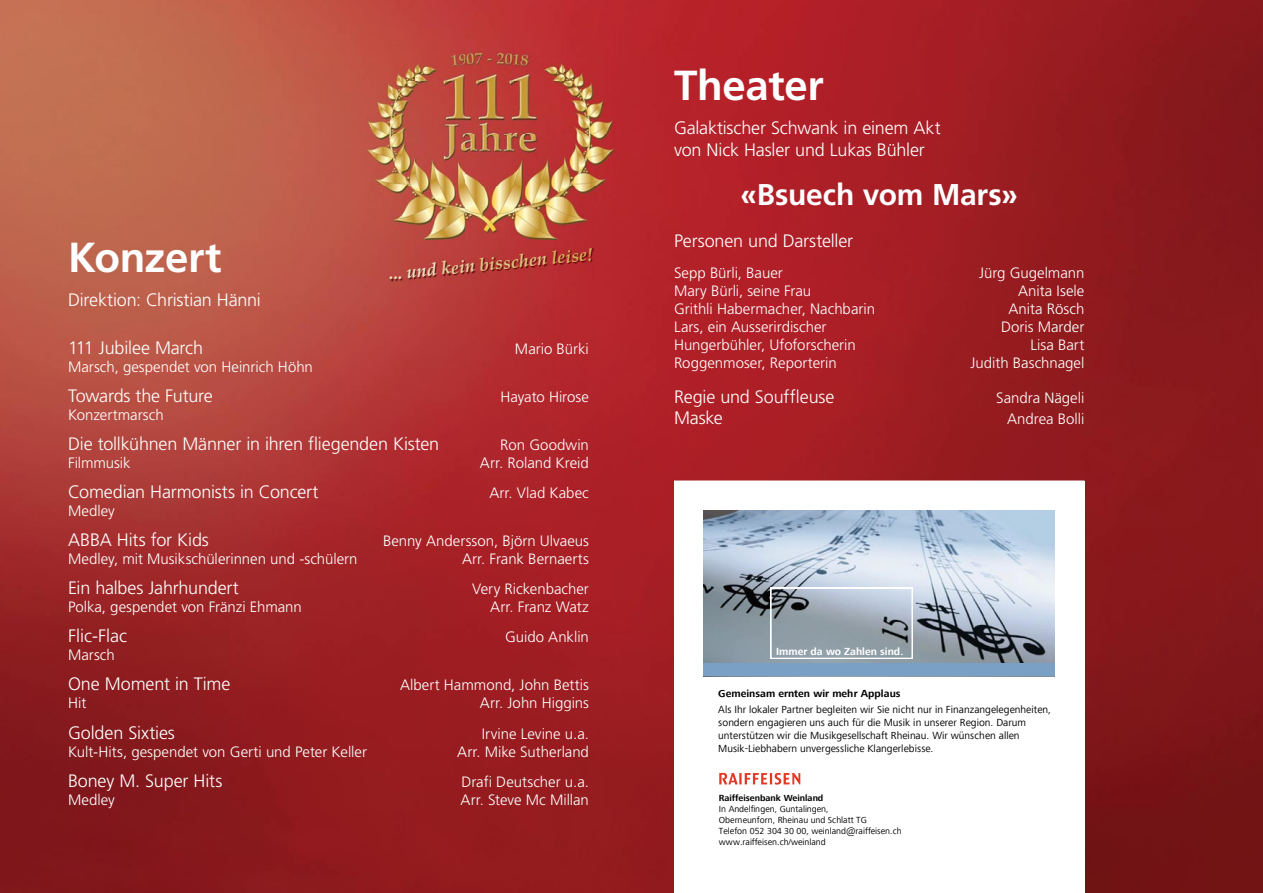
<style>
.page{position:relative;width:1263px;height:893px;background:#fff}
.page>*{position:absolute;margin:0;border:0;box-sizing:border-box;transform-origin:0 0}
.t1{font:700 42px "Frutiger LT Pro";letter-spacing:-.01em;color:#fff}
.t2{font:700 30px "Frutiger LT Pro";letter-spacing:-.005em;color:#fff}
.t3{font:300 18px/21.6px "Frutiger LT Pro";letter-spacing:-.01em;color:#fff}
.t4{font:italic 700 18px "Palatino Linotype";color:#dec080}
.t5{font:300 15px "Frutiger LT Pro";color:#fff}
.t6{font:10.5px/12.8px "Frutiger Next Com";letter-spacing:.005em;color:#000}
.t7{font:700 10.5px "Frutiger Next Com";color:#000}
.t8{font:700 10.5px "Frutiger Next Com";color:#fff}
.t9{font:9.15px/10.9px "Frutiger Next Com";color:#000}
.t10{font:700 9.15px "Frutiger Next Com";letter-spacing:-.005em;color:#000}
.s1{color:#eee0c2}
.s2{color:#e5ce9d}
.s3{color:#d4ad58}
</style>
<div class="page">
<img style="left:0;top:0;width:1263px;height:893px">
<div style="left:674px;top:480px;width:410px;height:413px;background:#fff"></div>
<svg style="left:704px;top:510px;width:350px;height:275px"></svg>
<svg style="left:770px;top:588px;width:143px;height:71px;background:#9aa6b0"></svg>
<svg style="left:719px;top:773px;width:81px;height:12px"></svg>
<div style="left:924px;top:756px;width:143px;height:106px;background:#fff"></div>
<img style="left:366px;top:29px;width:248px;height:210px">
<img style="left:390px;top:248px;width:204px;height:33px">
<h1 class="t1" style="left:68px;top:232px;width:155px">Konzert</h1>
<p class="t3" style="left:68px;top:289px;width:194px">Direktion: Christian Hänni</p>
<p class="t4" style="left:388px;top:260px;width:207px;rotate:-5deg"><span class="s1">... und</span> <span class="s2">kein</span> bisschen <span class="s3">leise!</span></p>
<p class="t3" style="left:68px;top:337px;width:136px">111 Jubilee March</p>
<p class="t5" style="left:515px;top:340px;width:75px">Mario Bürki</p>
<p class="t5" style="left:68px;top:358px;width:246px">Marsch, gespendet von Heinrich Höhn</p>
<p class="t3" style="left:68px;top:385px;width:146px">Towards the Future</p>
<p class="t5" style="left:500px;top:388px;width:90px">Hayato Hirose</p>
<p class="t5" style="left:68px;top:406px;width:97px">Konzertmarsch</p>
<p class="t3" style="left:68px;top:433px;width:373px">Die tollkühnen Männer in ihren fliegenden Kisten</p>
<p class="t5" style="left:500px;top:436px;width:90px">Ron Goodwin</p>
<p class="t5" style="left:68px;top:454px;width:64px">Filmmusik</p>
<p class="t5" style="left:480px;top:454px;width:110px">Arr. Roland Kreid</p>
<p class="t3" style="left:68px;top:481px;width:252px">Comedian Harmonists in Concert</p>
<p class="t5" style="left:489px;top:484px;width:101px">Arr. Vlad Kabec</p>
<p class="t5" style="left:68px;top:502px;width:48px">Medley</p>
<p class="t3" style="left:68px;top:529px;width:142px">ABBA Hits for Kids</p>
<p class="t5" style="left:383px;top:532px;width:207px">Benny Andersson, Björn Ulvaeus</p>
<p class="t5" style="left:68px;top:550px;width:291px">Medley, mit Musikschülerinnen und -schülern</p>
<p class="t5" style="left:462px;top:550px;width:128px">Arr. Frank Bernaerts</p>
<p class="t3" style="left:68px;top:577px;width:172px">Ein halbes Jahrhundert</p>
<p class="t5" style="left:472px;top:580px;width:118px">Very Rickenbacher</p>
<p class="t5" style="left:68px;top:598px;width:235px">Polka, gespendet von Fränzi Ehmann</p>
<p class="t5" style="left:490px;top:598px;width:100px">Arr. Franz Watz</p>
<p class="t3" style="left:68px;top:625px;width:60px">Flic-Flac</p>
<p class="t5" style="left:505px;top:628px;width:85px">Guido Anklin</p>
<p class="t5" style="left:68px;top:646px;width:48px">Marsch</p>
<p class="t3" style="left:68px;top:673px;width:164px">One Moment in Time</p>
<p class="t5" style="left:400px;top:676px;width:190px">Albert Hammond, John Bettis</p>
<p class="t5" style="left:68px;top:694px;width:20px">Hit</p>
<p class="t5" style="left:480px;top:694px;width:110px">Arr. John Higgins</p>
<p class="t3" style="left:68px;top:722px;width:108px">Golden Sixties</p>
<p class="t5" style="left:482px;top:725px;width:109px">Irvine Levine u.a.</p>
<p class="t5" style="left:68px;top:743px;width:300px">Kult-Hits, gespendet von Gerti und Peter Keller</p>
<p class="t5" style="left:457px;top:743px;width:133px">Arr. Mike Sutherland</p>
<p class="t3" style="left:68px;top:770px;width:156px">Boney M. Super Hits</p>
<p class="t5" style="left:461px;top:773px;width:129px">Drafi Deutscher u.a.</p>
<p class="t5" style="left:68px;top:791px;width:48px">Medley</p>
<p class="t5" style="left:461px;top:791px;width:130px">Arr. Steve Mc Millan</p>
<h1 class="t1" style="left:674px;top:60px;width:151px">Theater</h1>
<p class="t3" style="left:674px;top:117px;width:268px">Galaktischer Schwank in einem Akt von Nick Hasler und Lukas Bühler</p>
<h2 class="t2" style="left:740px;top:177px;width:280px">«Bsuech vom Mars»</h2>
<p class="t3" style="left:674px;top:230px;width:181px">Personen und Darsteller</p>
<p class="t5" style="left:674px;top:264px;width:110px">Sepp Bürli, Bauer</p>
<p class="t5" style="left:979px;top:264px;width:107px">Jürg Gugelmann</p>
<p class="t5" style="left:674px;top:282px;width:139px">Mary Bürli, seine Frau</p>
<p class="t5" style="left:1018px;top:282px;width:68px">Anita Isele</p>
<p class="t5" style="left:674px;top:300px;width:202px">Grithli Habermacher, Nachbarin</p>
<p class="t5" style="left:1008px;top:300px;width:78px">Anita Rösch</p>
<p class="t5" style="left:674px;top:318px;width:154px">Lars, ein Ausserirdischer</p>
<p class="t5" style="left:1001px;top:318px;width:85px">Doris Marder</p>
<p class="t5" style="left:674px;top:336px;width:183px">Hungerbühler, Ufoforscherin</p>
<p class="t5" style="left:1030px;top:336px;width:55px">Lisa Bart</p>
<p class="t5" style="left:674px;top:354px;width:164px">Roggenmoser, Reporterin</p>
<p class="t5" style="left:970px;top:354px;width:115px">Judith Baschnagel</p>
<p class="t3" style="left:674px;top:386px;width:162px">Regie und Souffleuse</p>
<p class="t5" style="left:996px;top:389px;width:90px">Sandra Nägeli</p>
<p class="t3" style="left:674px;top:407px;width:50px">Maske</p>
<p class="t5" style="left:1007px;top:410px;width:79px">Andrea Bolli</p>
<p class="t8" style="left:776px;top:645px;width:129px">Immer da wo Zahlen sind.</p>
<p class="t7" style="left:718px;top:688px;width:184px">Gemeinsam ernten wir mehr Applaus</p>
<p class="t6" style="left:718px;top:704px;width:334px">Als Ihr lokaler Partner begleiten wir Sie nicht nur in Finanzangelegenheiten, sondern engagieren uns auch für die Musik in unserer Region. Darum unterstützen wir die Musikgesellschaft Rheinau. Wir wünschen allen Musik-Liebhabern unvergessliche Klangerlebisse.</p>
<p class="t10" style="left:719px;top:793px;width:106px">Raiffeisenbank Weinland</p>
<p class="t9" style="left:719px;top:804px;width:184px">In Andelfingen, Guntalingen,<br>Oberneunforn, Rheinau und Schlatt TG<br>Telefon 052 304 30 00, weinland@raiffeisen.ch www.raiffeisen.ch/weinland</p>
</div>
